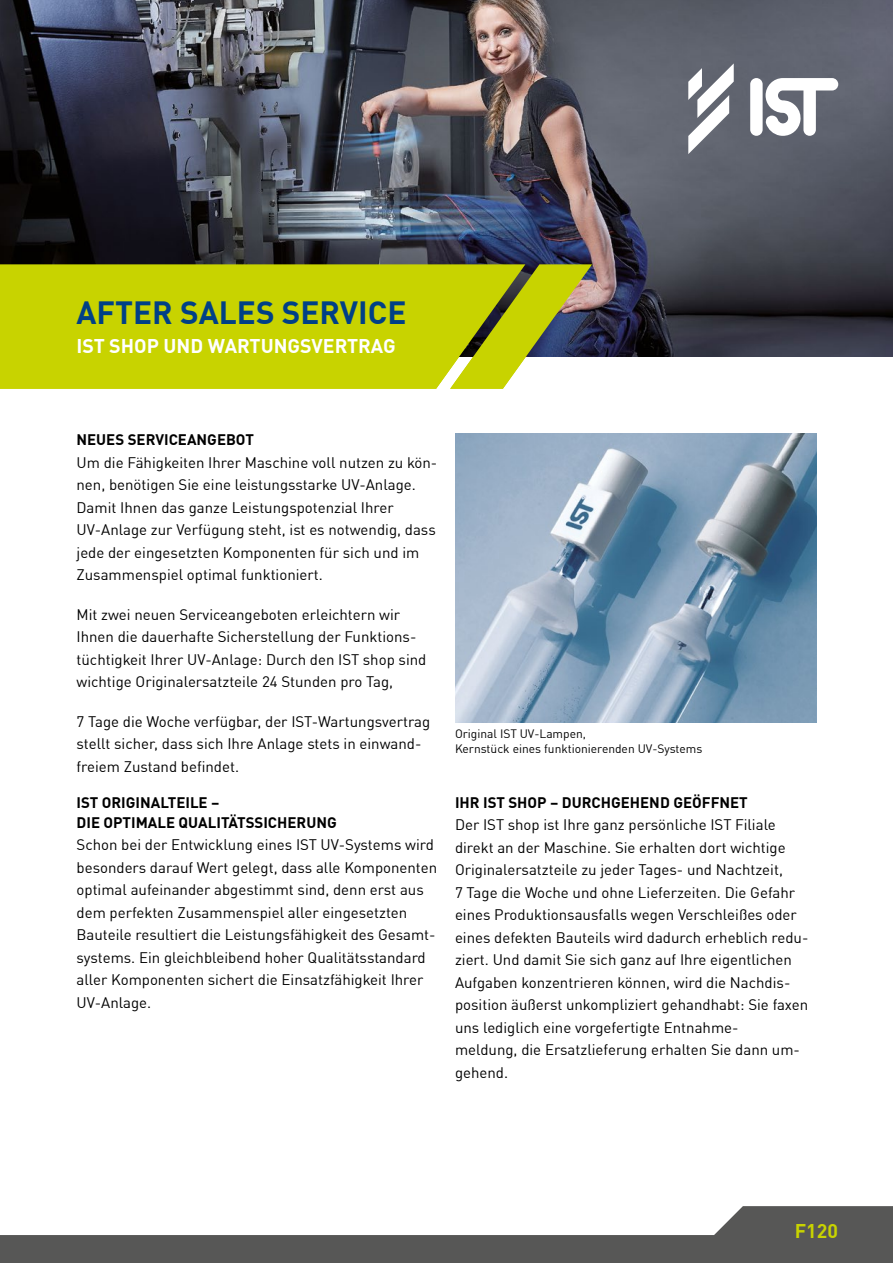
<style>
.page{position:relative;width:893px;height:1263px;background:#fff}
.page>*{position:absolute;margin:0;border:0;box-sizing:border-box;transform-origin:0 0}
.Headline{font:700 31.5px "DIN Offc Pro";color:#004086}
.Subline{font:700 19.5px/24px "DIN Offc Pro";color:#fff}
.t1{font:700 19.5px "DIN Offc Pro";color:#c8d300}
.Fließtext{font:15px/22.5px "DIN Offc Pro";color:#000}
.Fließtextüberschrift{font:700 15px/19.5px "DIN Offc Pro";color:#000}
.Bildunterschrift{font:12px/15px "DIN Offc Pro";color:#000}
</style>
<div class="page">
<svg style="left:0;top:1206px;width:893px;height:57px;fill:#575756"></svg>
<img style="left:0;top:0;width:893px;height:357px">
<svg style="left:688px;top:63px;width:46px;height:91px"></svg>
<svg style="left:750px;top:78px;width:88px;height:58px"></svg>
<svg style="left:525px;top:264px;width:67px;height:94px;background:#898f3b"></svg>
<div style="left:0;top:264px;width:525px;height:125px;background:#c8d300"></div>
<img style="left:455px;top:434px;width:361px;height:289px">
<h1 class="Headline" style="left:77px;top:276px;width:209px">DAS PRODUKT</h1>
<h2 class="Subline" style="left:77px;top:320px;width:285px">SUBLINE MIT PRODUKTNUTZEN<br>ZWEIZEILIG</h2>
<p class="Headline" style="left:77px;top:288px;width:331px">AFTER SALES SERVICE</p>
<p class="Subline" style="left:77px;top:332px;width:321px">IST SHOP UND WARTUNGSVERTRAG</p>
<p class="Fließtextüberschrift" style="left:77px;top:429px;width:179px">NEUES SERVICEANGEBOT</p>
<p class="Fließtext" style="left:77px;top:450px;width:362px">Um die Fähigkeiten Ihrer Maschine voll nutzen zu kön&shy;nen, benötigen Sie eine leistungsstarke UV-Anlage.<br>Damit Ihnen das ganze Leistungspotenzial Ihrer UV-Anlage zur Verfügung steht, ist es notwendig, dass jede der eingesetzten Komponenten für sich und im Zusammenspiel optimal funktioniert.</p>
<p class="Fließtext" style="left:77px;top:602px;width:351px">Mit zwei neuen Serviceangeboten erleichtern wir Ihnen die dauerhafte Sicherstellung der Funktions&shy;tüchtigkeit Ihrer UV-Anlage: Durch den IST shop sind wichtige Originalersatzteile 24 Stunden pro Tag,</p>
<p class="Fließtext" style="left:77px;top:709px;width:355px">7 Tage die Woche verfügbar, der IST-Wartungsvertrag stellt sicher, dass sich Ihre Anlage stets in einwand&shy;freiem Zustand befindet.</p>
<p class="Fließtextüberschrift" style="left:77px;top:792px;width:262px">IST ORIGINALTEILE –<br>DIE OPTIMALE QUALITÄTSSICHERUNG</p>
<p class="Fließtext" style="left:77px;top:833px;width:362px">Schon bei der Entwicklung eines IST UV-Systems wird besonders darauf Wert gelegt, dass alle Komponenten optimal aufeinander abgestimmt sind, denn erst aus dem perfekten Zusammenspiel aller eingesetzten Bauteile resultiert die Leistungsfähigkeit des Gesamt&shy;systems. Ein gleichbleibend hoher Qualitätsstandard aller Komponenten sichert die Einsatzfähigkeit Ihrer UV-Anlage.</p>
<p class="Bildunterschrift" style="left:455px;top:725px;width:249px">Original IST UV-Lampen,<br>Kernstück eines funktionierenden UV-Systems</p>
<p class="Fließtextüberschrift" style="left:455px;top:792px;width:294px">IHR IST SHOP – DURCHGEHEND GEÖFFNET</p>
<p class="Fließtext" style="left:455px;top:813px;width:355px">Der IST shop ist Ihre ganz persönliche IST Filiale direkt an der Maschine. Sie erhalten dort wichtige Originalersatzteile zu jeder Tages- und Nachtzeit,<br>7 Tage die Woche und ohne Lieferzeiten. Die Gefahr eines Produktionsausfalls wegen Verschleißes oder eines defekten Bauteils wird dadurch erheblich redu&shy;ziert. Und damit Sie sich ganz auf Ihre eigentlichen Aufgaben konzentrieren können, wird die Nachdis&shy;position äußerst unkompliziert gehandhabt: Sie faxen uns lediglich eine vorgefertigte Entnahme-<br>meldung, die Ersatzlieferung erhalten Sie dann um&shy;gehend.</p>
<h2 class="t1" style="left:795px;top:1215px;width:45px">F120</h2>
</div>
